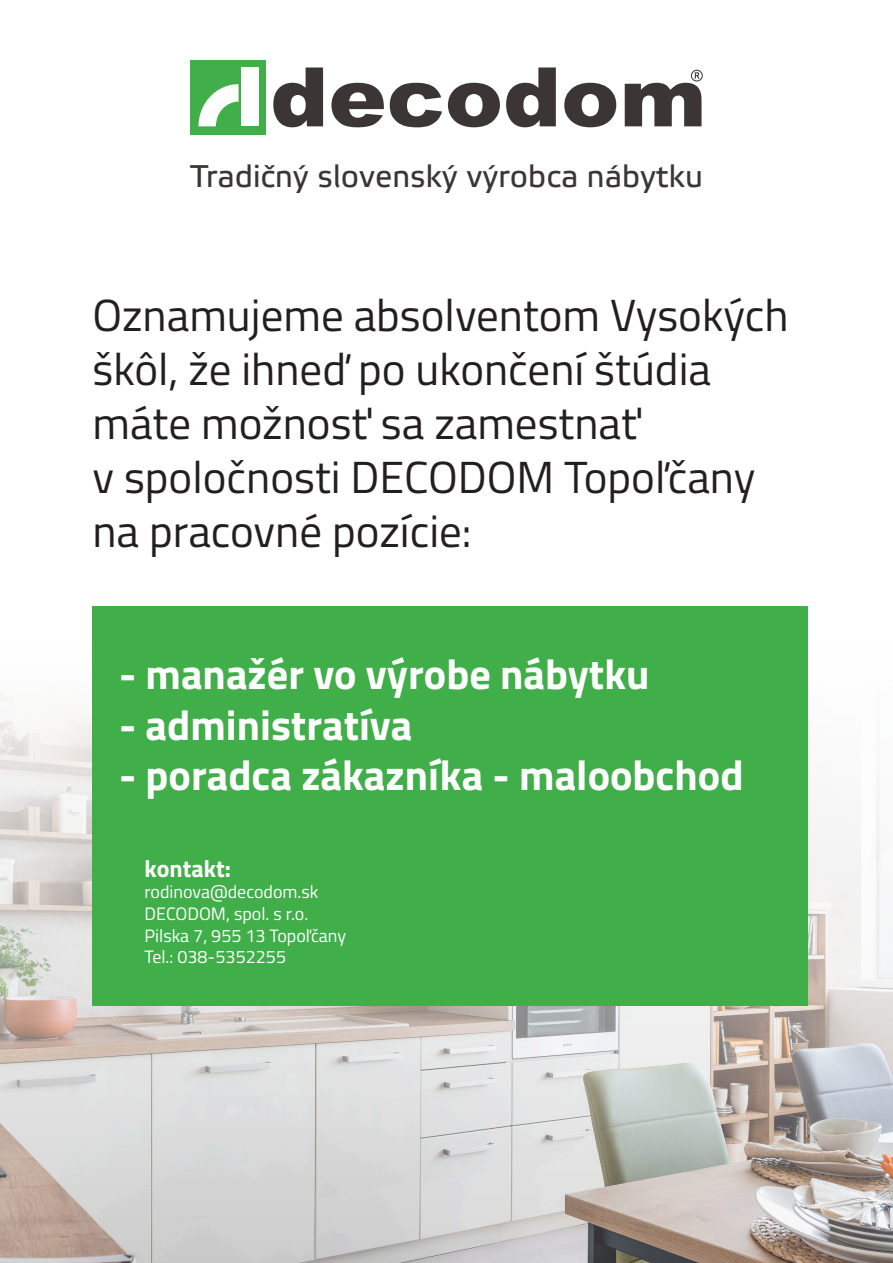
<style>
.page{position:relative;width:893px;height:1263px;background:#fff}
.page>*{position:absolute;margin:0;border:0;box-sizing:border-box;transform-origin:0 0}
.t1{font:45px/54px "Titillium";color:#231f20}
.t2{font:700 42.3px "Titillium";color:#fff}
.t3{font:31.35px "Etelka Text Pro";color:#3b3635}
.t4{font:700 24px "Titillium";color:#fff}
.t5{font:18px "Titillium";color:#fff}
</style>
<div class="page">
<img style="left:0;top:693px;width:893px;height:570px">
<div style="left:92px;top:606px;width:716px;height:399px;background:#40ae49"></div>
<div style="left:190px;top:60px;width:75px;height:75px;background:#40ae49"></div>
<svg style="left:273px;top:68px;width:430px;height:59px"></svg>
<div style="left:241px;top:68px;width:18px;height:58px;background:#fff"></div>
<svg style="left:198px;top:84px;width:41px;height:42px"></svg>
<p class="t3" style="left:190px;top:160px;width:514px">Tradičný slovenský výrobca nábytku</p>
<p class="t1" style="left:92px;top:286px;width:698px">Oznamujeme absolventom Vysokých škôl, že ihneď po ukončení štúdia máte možnosť sa zamestnať</p>
<p class="t1" style="left:92px;top:448px;width:665px">v spoločnosti DECODOM Topoľčany na pracovné pozície:</p>
<p class="t2" style="left:119px;top:642px;width:532px">- manažér vo výrobe nábytku</p>
<p class="t2" style="left:119px;top:692px;width:295px">- administratíva</p>
<p class="t2" style="left:119px;top:743px;width:626px">- poradca zákazníka - maloobchod</p>
<p class="t4" style="left:145px;top:850px;width:88px">kontakt:</p>
<p class="t5" style="left:145px;top:879px;width:175px">rodinova@decodom.sk</p>
<p class="t5" style="left:145px;top:900px;width:165px">DECODOM, spol. s r.o.</p>
<p class="t5" style="left:145px;top:922px;width:203px">Pilska 7, 955 13 Topoľčany</p>
<p class="t5" style="left:145px;top:944px;width:143px">Tel.: 038-5352255</p>
</div>
